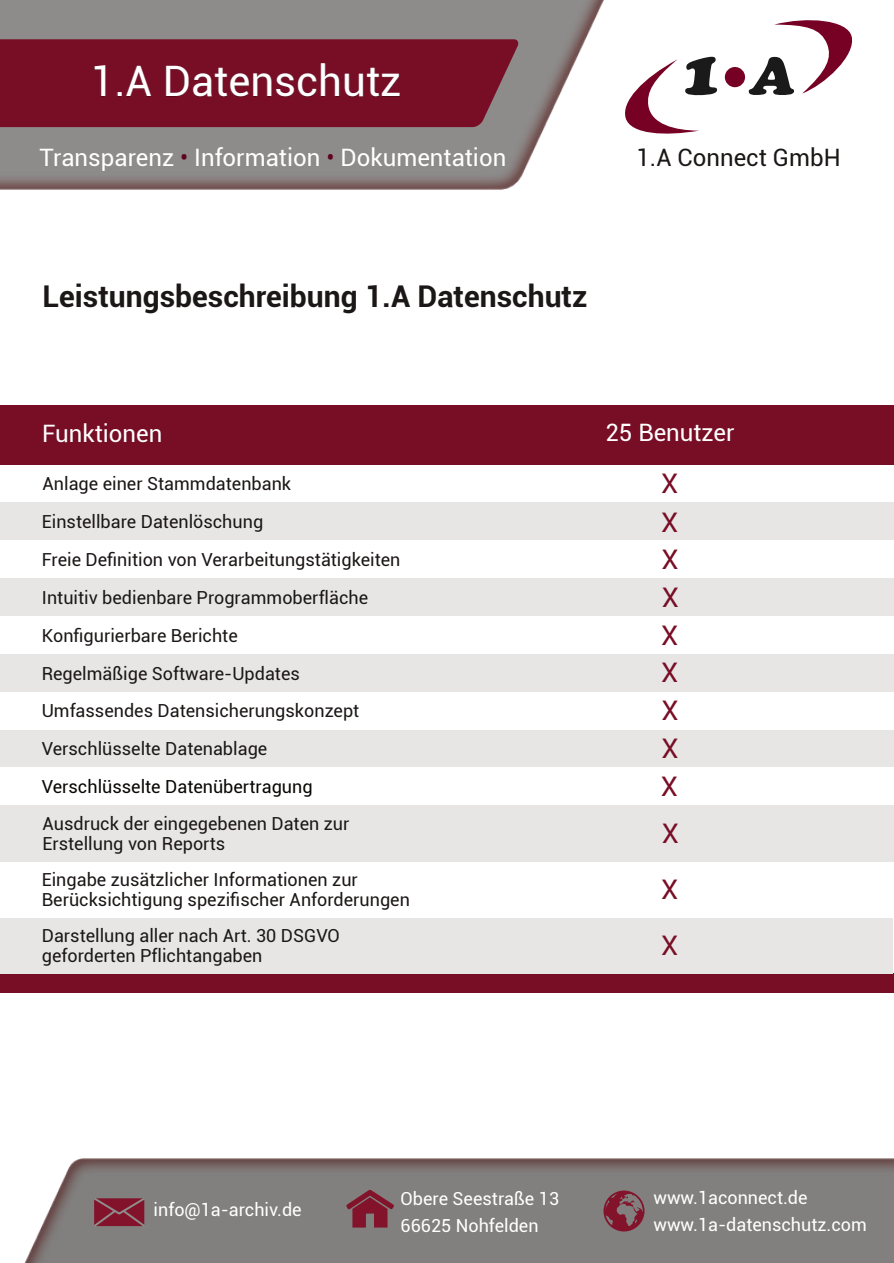
<style>
.page{position:relative;width:894px;height:1263px;background:#fff}
.page>*{position:absolute;margin:0;border:0;box-sizing:border-box;transform-origin:0 0}
.t1{font:italic 900 63.3px "Cooper";color:#1a1a1a;scale:1.08 1}
.t2{font:42px "Roboto";color:#fff}
.t3{font:700 30px "Roboto";color:#1b1716}
.t4{font:27px "Roboto";color:#780e26}
.t5{font:24px "Roboto";color:#fff}
.t6{font:24px "Roboto";color:#1b1716}
.t7{font:18px/19.8px "Roboto";color:#1b1716}
.t8{font:18px/27px "Roboto";color:#fff}
.t9{font:18px "Roboto";color:#080704}
.s1{color:#5f031e}
.s2{font-size:52.65px}
</style>
<div class="page">
<img style="left:25px;top:1159px;width:868px;height:104px">
<svg style="left:346px;top:1190px;width:48px;height:37px;background:#82414e"></svg>
<svg style="left:603px;top:1190px;width:41px;height:41px;background:#814853"></svg>
<svg style="left:92px;top:1196px;width:54px;height:32px;background:#833646"></svg>
<div style="left:0;top:973px;width:893px;height:20px;background:#780e26"></div>
<div style="left:0;top:917px;width:892px;height:56px;background:#e8e6e5"></div>
<div style="left:0;top:805px;width:893px;height:56px;background:#e8e6e5"></div>
<div style="left:0;top:729px;width:893px;height:38px;background:#e8e6e5"></div>
<div style="left:0;top:654px;width:893px;height:38px;background:#e8e6e5"></div>
<div style="left:0;top:578px;width:893px;height:38px;background:#e8e6e5"></div>
<div style="left:0;top:502px;width:893px;height:38px;background:#e8e6e5"></div>
<div style="left:0;top:405px;width:893px;height:59px;background:#780e26"></div>
<img style="left:0;top:0;width:603px;height:190px">
<div style="left:0;top:39px;width:519px;height:88px;background:#780e26"></div>
<img style="left:95px;top:64px;width:304px;height:33px">
<svg style="left:625px;top:20px;width:228px;height:114px"></svg>
<div style="left:724px;top:67px;width:20px;height:20px;background:#770025;border-radius:50%"></div>
<h2 class="t2" style="left:91px;top:65px;width:312px">1.A Datenschutz</h2>
<h3 class="t5" style="left:39px;top:148px;width:468px">Transparenz <span class="s1">•</span> Information <span class="s1">•</span> Dokumentation</h3>
<h3 class="t3" style="left:43px;top:285px;width:546px">Leistungsbeschreibung 1.A Datenschutz</h3>
<h1 class="t1" style="left:679px;top:49px;width:108px">1 <span class="s2">A</span></h1>
<h3 class="t6" style="left:636px;top:148px;width:206px">1.A Connect GmbH</h3>
<h3 class="t5" style="left:42px;top:424px;width:122px">Funktionen</h3>
<h3 class="t5" style="left:605px;top:423px;width:131px">25 Benutzer</h3>
<p class="t7" style="left:43px;top:476px;width:250px">Anlage einer Stammdatenbank</p>
<h3 class="t4" style="left:661px;top:473px;width:19px">X</h3>
<p class="t7" style="left:42px;top:514px;width:223px">Einstellbare Datenlöschung</p>
<h3 class="t4" style="left:661px;top:512px;width:19px">X</h3>
<p class="t7" style="left:42px;top:552px;width:360px">Freie Definition von Verarbeitungstätigkeiten</p>
<h3 class="t4" style="left:661px;top:549px;width:19px">X</h3>
<p class="t7" style="left:42px;top:589px;width:327px">Intuitiv bedienbare Programmoberfläche</p>
<h3 class="t4" style="left:661px;top:586px;width:19px">X</h3>
<p class="t7" style="left:42px;top:627px;width:197px">Konfigurierbare Berichte</p>
<h3 class="t4" style="left:661px;top:624px;width:19px">X</h3>
<p class="t7" style="left:42px;top:665px;width:259px">Regelmäßige Software-Updates</p>
<h3 class="t4" style="left:661px;top:662px;width:19px">X</h3>
<p class="t7" style="left:42px;top:703px;width:319px">Umfassendes Datensicherungskonzept</p>
<h3 class="t4" style="left:661px;top:700px;width:19px">X</h3>
<p class="t7" style="left:42px;top:741px;width:227px">Verschlüsselte Datenablage</p>
<h3 class="t4" style="left:661px;top:738px;width:19px">X</h3>
<p class="t9" style="left:42px;top:780px;width:272px">Verschlüsselte Datenübertragung</p>
<h3 class="t4" style="left:660px;top:776px;width:19px">X</h3>
<p class="t7" style="left:43px;top:816px;width:308px">Ausdruck der eingegebenen Daten zur<br>Erstellung von Reports</p>
<h3 class="t4" style="left:661px;top:823px;width:19px">X</h3>
<p class="t7" style="left:42px;top:872px;width:369px">Eingabe zusätzlicher Informationen zur<br>Berücksichtigung spezifischer Anforderungen</p>
<h3 class="t4" style="left:661px;top:879px;width:19px">X</h3>
<p class="t7" style="left:42px;top:928px;width:299px">Darstellung aller nach Art. 30 DSGVO geforderten Pflichtangaben</p>
<h3 class="t4" style="left:661px;top:935px;width:19px">X</h3>
<p class="t8" style="left:153px;top:1198px;width:149px">info@1a-archiv.de</p>
<p class="t8" style="left:653px;top:1186px;width:215px">www.1aconnect.de www.1a-datenschutz.com</p>
<p class="t8" style="left:400px;top:1187px;width:160px">Obere Seestraße 13<br>66625 Nohfelden</p>
</div>
